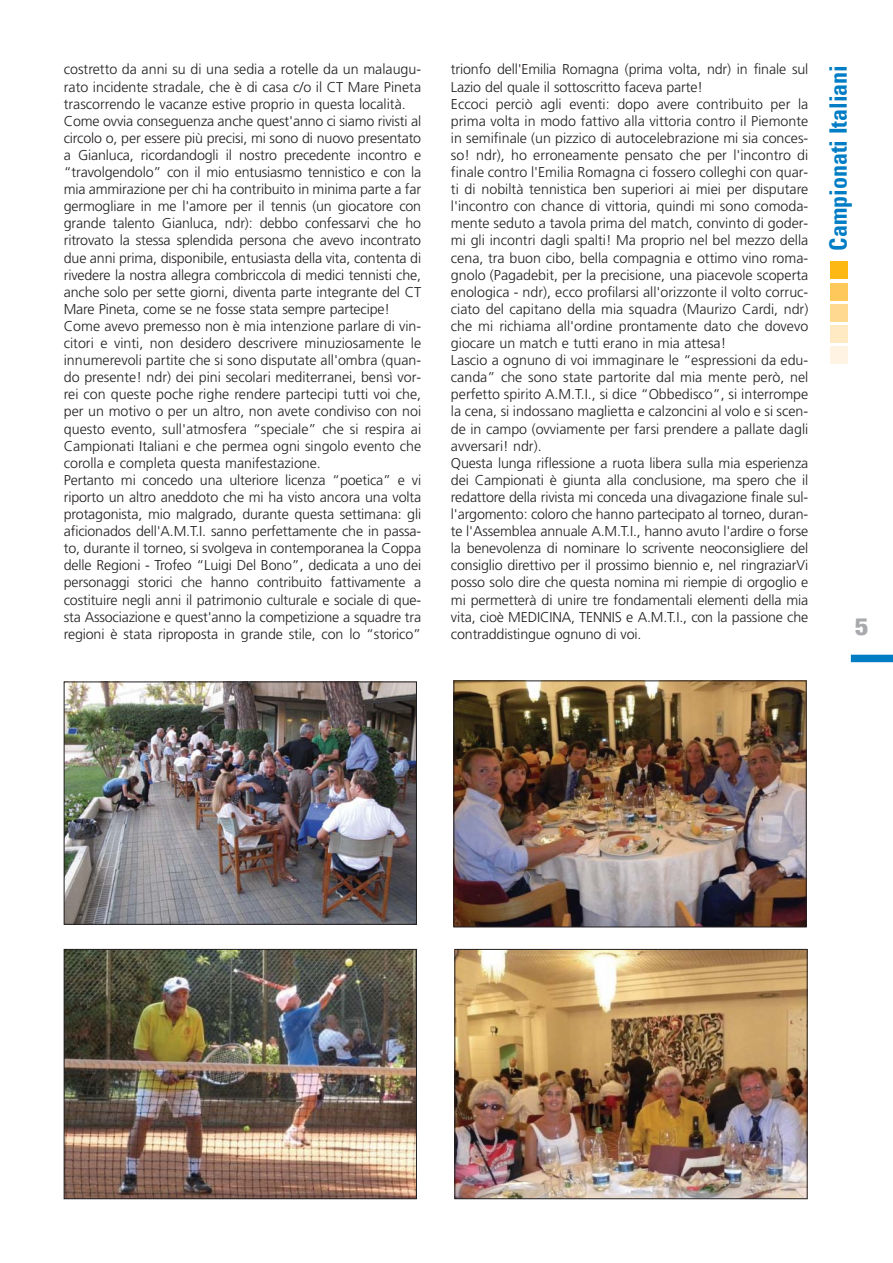
<style>
.page{position:relative;width:893px;height:1263px;background:#fff}
.page>*{position:absolute;margin:0;border:0;box-sizing:border-box;transform-origin:0 0}
.t1{font:700 condensed 24px "Univers";color:#007dc5}
.t2{font:900 condensed 22.5px "Helvetica";color:#a7a9ac;scale:1.2 1}
.t3{font:300 14.25px/17.1px "Frutiger";letter-spacing:-.01em;color:#231f20}
</style>
<div class="page">
<div style="left:850px;top:655px;width:42px;height:7px;background:#007dc5"></div>
<div style="left:830px;top:262px;width:17px;height:17px;background:#fdb813"></div>
<div style="left:830px;top:283px;width:17px;height:17px;background:#ffc85b"></div>
<div style="left:830px;top:304px;width:17px;height:17px;background:#ffd98f"></div>
<div style="left:830px;top:326px;width:17px;height:17px;background:#ffeac4"></div>
<div style="left:830px;top:347px;width:17px;height:17px;background:#fff4e3"></div>
<img style="left:66px;top:684px;width:349px;height:239px">
<div style="left:64px;top:682px;width:353px;height:243px;border:1px solid #231f20"></div>
<img style="left:66px;top:951px;width:349px;height:246px">
<div style="left:64px;top:949px;width:353px;height:250px;border:1px solid #231f20"></div>
<img style="left:455px;top:683px;width:349px;height:242px">
<div style="left:453px;top:681px;width:353px;height:246px;border:1px solid #231f20"></div>
<img style="left:456px;top:951px;width:349px;height:246px">
<div style="left:454px;top:949px;width:353px;height:250px;border:1px solid #231f20"></div>
<p class="t3" style="left:64px;top:62px;width:359px">costretto da anni su di una sedia a rotelle da un malaugu&shy;rato incidente stradale, che è di casa c/o il CT Mare Pineta trascorrendo le vacanze estive proprio in questa località.<br>Come ovvia conseguenza anche quest'anno ci siamo rivisti al circolo o, per essere più precisi, mi sono di nuovo presentato a Gianluca, ricordandogli il nostro precedente incontro e “travolgendolo” con il mio entusiasmo tennistico e con la mia ammirazione per chi ha contribuito in minima parte a far germogliare in me l'amore per il tennis (un giocatore con grande talento Gianluca, ndr): debbo confessarvi che ho ritrovato la stessa splendida persona che avevo incontrato due anni prima, disponibile, entusiasta della vita, contenta di rivedere la nostra allegra combriccola di medici tennisti che, anche solo per sette giorni, diventa parte integrante del CT Mare Pineta, come se ne fosse stata sempre partecipe!<br>Come avevo premesso non è mia intenzione parlare di vin&shy;citori e vinti, non desidero descrivere minuziosamente le innumerevoli partite che si sono disputate all'ombra (quan&shy;do presente! ndr) dei pini secolari mediterranei, bensì vor&shy;rei con queste poche righe rendere partecipi tutti voi che, per un motivo o per un altro, non avete condiviso con noi questo evento, sull'atmosfera “speciale” che si respira ai Campionati Italiani e che permea ogni singolo evento che corolla e completa questa manifestazione.<br>Pertanto mi concedo una ulteriore licenza “poetica” e vi riporto un altro aneddoto che mi ha visto ancora una volta protagonista, mio malgrado, durante questa settimana: gli aficionados dell'A.M.T.I. sanno perfettamente che in passa&shy;to, durante il torneo, si svolgeva in contemporanea la Coppa delle Regioni - Trofeo “Luigi Del Bono”, dedicata a uno dei personaggi storici che hanno contribuito fattivamente a costituire negli anni il patrimonio culturale e sociale di que&shy;sta Associazione e quest'anno la competizione a squadre tra regioni è stata riproposta in grande stile, con lo “storico”</p>
<p class="t3" style="left:451px;top:62px;width:359px">trionfo dell'Emilia Romagna (prima volta, ndr) in finale sul Lazio del quale il sottoscritto faceva parte!<br>Eccoci perciò agli eventi: dopo avere contribuito per la prima volta in modo fattivo alla vittoria contro il Piemonte in semifinale (un pizzico di autocelebrazione mi sia conces&shy;so! ndr), ho erroneamente pensato che per l'incontro di finale contro l'Emilia Romagna ci fossero colleghi con quar&shy;ti di nobiltà tennistica ben superiori ai miei per disputare l'incontro con chance di vittoria, quindi mi sono comoda&shy;mente seduto a tavola prima del match, convinto di goder&shy;mi gli incontri dagli spalti! Ma proprio nel bel mezzo della cena, tra buon cibo, bella compagnia e ottimo vino roma&shy;gnolo (Pagadebit, per la precisione, una piacevole scoperta enologica - ndr), ecco profilarsi all'orizzonte il volto corruc&shy;ciato del capitano della mia squadra (Maurizo Cardi, ndr) che mi richiama all'ordine prontamente dato che dovevo giocare un match e tutti erano in mia attesa!<br>Lascio a ognuno di voi immaginare le “espressioni da edu&shy;canda” che sono state partorite dal mia mente però, nel perfetto spirito A.M.T.I., si dice “Obbedisco”, si interrompe la cena, si indossano maglietta e calzoncini al volo e si scen&shy;de in campo (ovviamente per farsi prendere a pallate dagli avversari! ndr).<br>Questa lunga riflessione a ruota libera sulla mia esperienza dei Campionati è giunta alla conclusione, ma spero che il redattore della rivista mi conceda una divagazione finale sul&shy;l'argomento: coloro che hanno partecipato al torneo, duran&shy;te l'Assemblea annuale A.M.T.I., hanno avuto l'ardire o forse la benevolenza di nominare lo scrivente neoconsigliere del consiglio direttivo per il prossimo biennio e, nel ringraziarVi posso solo dire che questa nomina mi riempie di orgoglio e mi permetterà di unire tre fondamentali elementi della mia vita, cioè MEDICINA, TENNIS e A.M.T.I., con la passione che contraddistingue ognuno di voi.</p>
<h1 class="t1" style="left:829px;top:251px;width:187px;rotate:-90deg">Campionati Italiani</h1>
<h2 class="t2" style="left:854px;top:618px;width:13px">5</h2>
</div>
